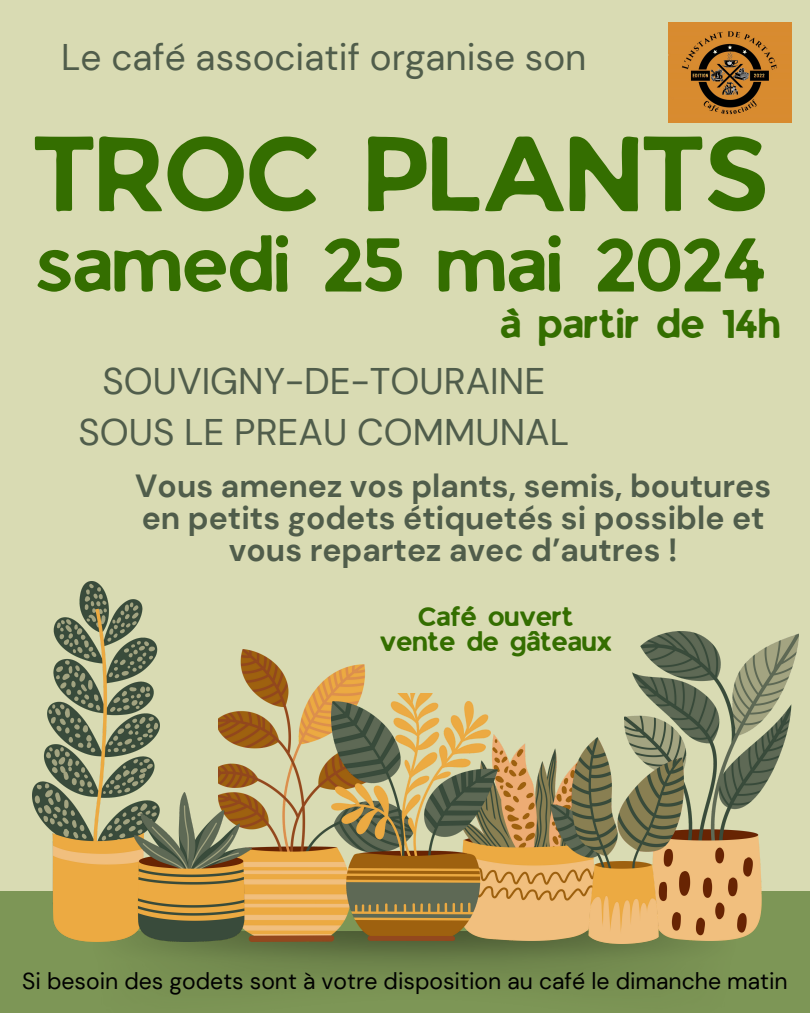
<style>
.page{position:relative;width:810px;height:1013px;background:#fff}
.page>*{position:absolute;margin:0;border:0;box-sizing:border-box;transform-origin:0 0}
.t1{font:100.9px "JA Jaya Giri Sans";letter-spacing:-.045em;color:#346e00}
.t2{font:71.9px "JA Jaya Giri Sans";letter-spacing:-.045em;color:#346e00}
.t3{font:37.9px "JA Jaya Giri Sans";letter-spacing:-.045em;color:#346e00}
.t4{font:37px/51.8px "DM Sans";color:#505d4b;text-align:center}
.t5{font:700 32px/32.2px "DM Sans";color:#505d4b;text-align:center}
.t6{font:25.3px "JA Jaya Giri Sans";letter-spacing:-.045em;color:#346e00}
.t7{font:23px "DM Sans";color:#000}
</style>
<div class="page">
<div style="left:0;top:0;width:810px;height:1012px;background:#d9dbb3"></div>
<div style="left:0;top:891px;width:810px;height:121px;background:#7d9656"></div>
<img style="left:90px;top:940px;width:638px;height:36px">
<img style="left:32px;top:581px;width:128px;height:360px">
<img style="left:218px;top:649px;width:196px;height:292px">
<img style="left:134px;top:792px;width:117px;height:149px">
<img style="left:625px;top:631px;width:174px;height:309px">
<img style="left:497px;top:738px;width:55px;height:202px">
<img style="left:332px;top:693px;width:165px;height:247px">
<img style="left:552px;top:737px;width:132px;height:206px">
<img style="left:669px;top:22px;width:122px;height:101px">
<p class="t4" style="left:61px;top:32px;width:527px">Le café associatif organise son</p>
<p class="t1" style="left:35px;top:132px;width:742px">TROC PLANTS</p>
<p class="t2" style="left:38px;top:235px;width:735px">samedi 25 mai 2024</p>
<p class="t3" style="left:501px;top:308px;width:284px">à partir de 14h</p>
<p class="t4" style="left:78px;top:355px;width:492px">SOUVIGNY-DE-TOURAINE<br>SOUS LE PREAU COMMUNAL</p>
<p class="t5" style="left:135px;top:469px;width:637px">Vous amenez vos plants, semis, boutures en petits godets étiquetés si possible et vous repartez avec d’autres !</p>
<p class="t6" style="left:419px;top:606px;width:158px">Café ouvert</p>
<p class="t6" style="left:381px;top:631px;width:235px">vente de gâteaux</p>
<p class="t7" style="left:22px;top:966px;width:767px">Si besoin des godets sont à votre disposition au café le dimanche matin</p>
</div>
